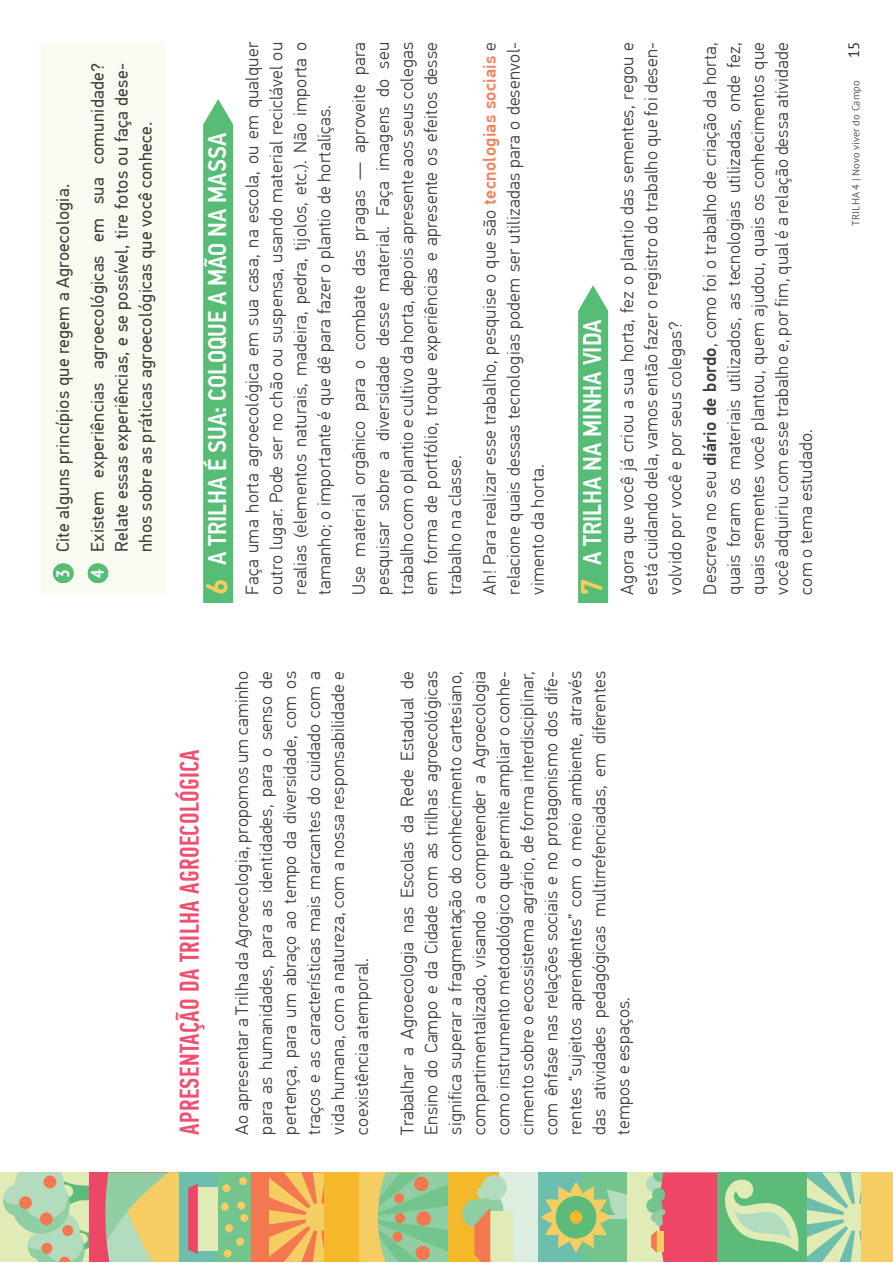
<style>
.page{position:relative;width:893px;height:1263px;background:#fff}
.page>*{position:absolute;margin:0;border:0;box-sizing:border-box;transform-origin:0 0}
.t1{font:500 27px "PF Din Text Comp Pro";letter-spacing:.015em;color:#f04f72}
.t2{font:500 25.5px "PF Din Text Cond Pro";color:#fff}
.t3{font:300 18px/24px "PF Din Text Pro";letter-spacing:.015em;color:#3e3e3f;text-align:justify}
.t4{font:18px/34.7px "PF Din Text Pro";letter-spacing:.015em;color:#3e3e3f}
.t5{font:15px "PT Sans";color:#231f20}
.t6{font:10.5px "PT Sans";color:#57585a}
.s1{font-family:"PT Sans";font-weight:700;font-stretch:condensed;color:#fff}
.s2{font-family:"DIN Round Pro";font-weight:700;font-size:30px;color:#f5ce62}
.s3{font-weight:500;color:#f4815c}
.s4{font-weight:500}
</style>
<div class="page">
<div style="left:41px;top:42px;width:41px;height:553px;background:#f8fbef"></div>
<svg style="left:53px;top:563px;width:20px;height:20px"></svg>
<div style="left:76px;top:42px;width:89px;height:553px;background:#f8fbef"></div>
<svg style="left:88px;top:563px;width:19px;height:20px"></svg>
<svg style="left:203px;top:99px;width:30px;height:504px;background:#5dbe7b"></svg>
<svg style="left:578px;top:285px;width:30px;height:318px;background:#5dbf7c"></svg>
<div style="left:538px;top:1172px;width:89px;height:90px;background:#6dbead"></div>
<div style="left:581px;top:1172px;width:46px;height:90px;background:#74c58d"></div>
<svg style="left:540px;top:1182px;width:87px;height:71px"></svg>
<div style="left:570px;top:1211px;width:12px;height:13px;background:#f4b82a;border-radius:50%"></div>
<svg style="left:1px;top:1172px;width:89px;height:90px;background:#bad7af"></svg>
<div style="left:40px;top:1212px;width:13px;height:13px;background:#f4784f;border-radius:50%"></div>
<div style="left:19px;top:1196px;width:13px;height:13px;background:#f4784f;border-radius:50%"></div>
<div style="left:44px;top:1176px;width:12px;height:12px;background:#f4784f;border-radius:50%"></div>
<div style="left:359px;top:1172px;width:89px;height:90px;background:#f5cd63"></div>
<svg style="left:378px;top:1172px;width:70px;height:90px;background:#87c995"></svg>
<div style="left:415px;top:1246px;width:15px;height:14px;background:#f4784f;border-radius:50%"></div>
<div style="left:416px;top:1211px;width:15px;height:15px;background:#f4784f;border-radius:50%"></div>
<div style="left:414px;top:1177px;width:15px;height:14px;background:#f4784f;border-radius:50%"></div>
<div style="left:392px;top:1232px;width:10px;height:10px;background:#f4784f;border-radius:50%"></div>
<div style="left:395px;top:1213px;width:10px;height:10px;background:#f4784f;border-radius:50%"></div>
<div style="left:394px;top:1193px;width:10px;height:10px;background:#f4784f;border-radius:50%"></div>
<div style="left:717px;top:1172px;width:90px;height:90px;background:#5cbb78"></div>
<svg style="left:725px;top:1179px;width:74px;height:73px"></svg>
<div style="left:448px;top:1172px;width:90px;height:90px;background:#f4b82a"></div>
<div style="left:500px;top:1172px;width:38px;height:90px;background:#ddeee1"></div>
<div style="left:462px;top:1199px;width:29px;height:28px;background:#90cea3;border-radius:50%"></div>
<div style="left:475px;top:1194px;width:28px;height:29px;background:#90cea3;border-radius:50%"></div>
<div style="left:489px;top:1212px;width:23px;height:50px;background:#e0ebb6"></div>
<svg style="left:474px;top:1208px;width:16px;height:54px"></svg>
<div style="left:477px;top:1186px;width:13px;height:13px;background:#b3dcbf;border-radius:50%"></div>
<div style="left:482px;top:1175px;width:25px;height:25px;background:#b3dcbf;border-radius:50%"></div>
<div style="left:90px;top:1172px;width:89px;height:90px;background:#ed4666"></div>
<svg style="left:105px;top:1172px;width:74px;height:90px;background:#cacc87"></svg>
<svg style="left:269px;top:1172px;width:55px;height:90px;background:#f4aa5a"></svg>
<div style="left:324px;top:1172px;width:35px;height:90px;background:#f4b82a"></div>
<div style="left:627px;top:1172px;width:90px;height:90px;background:#e0ebb6"></div>
<svg style="left:646px;top:1172px;width:71px;height:90px;background:#e16873"></svg>
<div style="left:179px;top:1172px;width:90px;height:90px;background:#6dbead"></div>
<div style="left:218px;top:1172px;width:33px;height:90px;background:#74c58d"></div>
<div style="left:224px;top:1250px;width:8px;height:7px;background:#f5cd63;border-radius:50%"></div>
<div style="left:236px;top:1238px;width:8px;height:8px;background:#f5cd63;border-radius:50%"></div>
<div style="left:225px;top:1224px;width:8px;height:8px;background:#f5cd63;border-radius:50%"></div>
<div style="left:240px;top:1214px;width:8px;height:8px;background:#f5cd63;border-radius:50%"></div>
<div style="left:221px;top:1203px;width:8px;height:8px;background:#f5cd63;border-radius:50%"></div>
<div style="left:222px;top:1184px;width:8px;height:8px;background:#f5cd63;border-radius:50%"></div>
<div style="left:237px;top:1202px;width:8px;height:8px;background:#f5cd63;border-radius:50%"></div>
<div style="left:239px;top:1177px;width:8px;height:8px;background:#f5cd63;border-radius:50%"></div>
<div style="left:191px;top:1187px;width:27px;height:63px;background:#e0ebb6"></div>
<svg style="left:188px;top:1184px;width:10px;height:70px"></svg>
<div style="left:251px;top:1172px;width:18px;height:90px;background:#f4784f"></div>
<svg style="left:807px;top:1172px;width:55px;height:90px;background:#b2d8b0"></svg>
<div style="left:862px;top:1172px;width:31px;height:90px;background:#f5cd63"></div>
<p class="t4" style="left:47px;top:578px;width:516px;rotate:-90deg"><span class="s1">3</span> Cite alguns princípios que regem a Agroecologia.<br><span class="s1">4</span> Existem experiências agroecológicas em sua comunidade?</p>
<p class="t4" style="left:111px;top:552px;width:490px;line-height:24px;rotate:-90deg">Relate essas experiências, e se possível, tire fotos ou faça dese&shy;nhos sobre as práticas agroecológicas que você conhece.</p>
<h2 class="t2" style="left:207px;top:595px;width:463px;rotate:-90deg"><span class="s2">6</span> A TRILHA É SUA: COLOQUE A MÃO NA MASSA</h2>
<p class="t3" style="left:242px;top:595px;width:554px;rotate:-90deg">Faça uma horta agroecológica em sua casa, na escola, ou em qualquer outro lugar. Pode ser no chão ou suspensa, usando material reciclável ou realias (elementos naturais, madeira, pedra, tijolos, etc.). Não importa o tamanho; o importante é que dê para fazer o plantio de hortaliças.</p>
<p class="t3" style="left:349px;top:595px;width:554px;rotate:-90deg">Use material orgânico para o combate das pragas — aproveite para pesquisar sobre a diversidade desse material. Faça imagens do seu trabalho com o plantio e cultivo da horta, depois apresente aos seus colegas em forma de portfólio, troque experiências e apresente os efeitos desse trabalho na classe.</p>
<p class="t3" style="left:479px;top:595px;width:554px;rotate:-90deg">Ah! Para realizar esse trabalho, pesquise o que são <span class="s3">tecnologias sociais</span> e relacione quais dessas tecnologias podem ser utilizadas para o desenvol&shy;vimento da horta.</p>
<h2 class="t2" style="left:582px;top:595px;width:277px;rotate:-90deg"><span class="s2">7</span> A TRILHA NA MINHA VIDA</h2>
<p class="t3" style="left:617px;top:595px;width:554px;rotate:-90deg">Agora que você já criou a sua horta, fez o plantio das sementes, regou e está cuidando dela, vamos então fazer o registro do trabalho que foi desen&shy;volvido por você e por seus colegas?</p>
<p class="t3" style="left:699px;top:595px;width:554px;rotate:-90deg">Descreva no seu <span class="s4">diário de bordo</span>, como foi o trabalho de criação da horta, quais foram os materiais utilizados, as tecnologias utilizadas, onde fez, quais sementes você plantou, quem ajudou, quais os conhecimentos que você adquiriu com esse trabalho e, por fim, qual é a relação dessa atividade com o tema estudado.</p>
<h1 class="t1" style="left:178px;top:1135px;width:387px;rotate:-90deg">APRESENTAÇÃO DA TRILHA AGROECOLÓGICA</h1>
<p class="t3" style="left:232px;top:1135px;width:465px;rotate:-90deg">Ao apresentar a Trilha da Agroecologia, propomos um caminho para as humanidades, para as identidades, para o senso de pertença, para um abraço ao tempo da diversidade, com os traços e as características mais marcantes do cuidado com a vida humana, com a natureza, com a nossa responsabilidade e coexistência atemporal.</p>
<p class="t3" style="left:397px;top:1135px;width:465px;rotate:-90deg">Trabalhar a Agroecologia nas Escolas da Rede Estadual de Ensino do Campo e da Cidade com as trilhas agroecológicas significa superar a fragmentação do conhecimento cartesiano, compartimentalizado, visando a compreender a Agroecologia como instrumento metodológico que permite ampliar o conhe&shy;cimento sobre o ecossistema agrário, de forma interdisciplinar, com ênfase nas relações sociais e no protagonismo dos dife&shy;rentes “sujeitos aprendentes” com o meio ambiente, através das atividades pedagógicas multirrefenciadas, em diferentes tempos e espaços.</p>
<p class="t5" style="left:844px;top:58px;width:18px;rotate:-90deg">15</p>
<p class="t6" style="left:849px;top:226px;width:147px;rotate:-90deg">TRILHA 4 | Novo viver do Campo</p>
</div>
